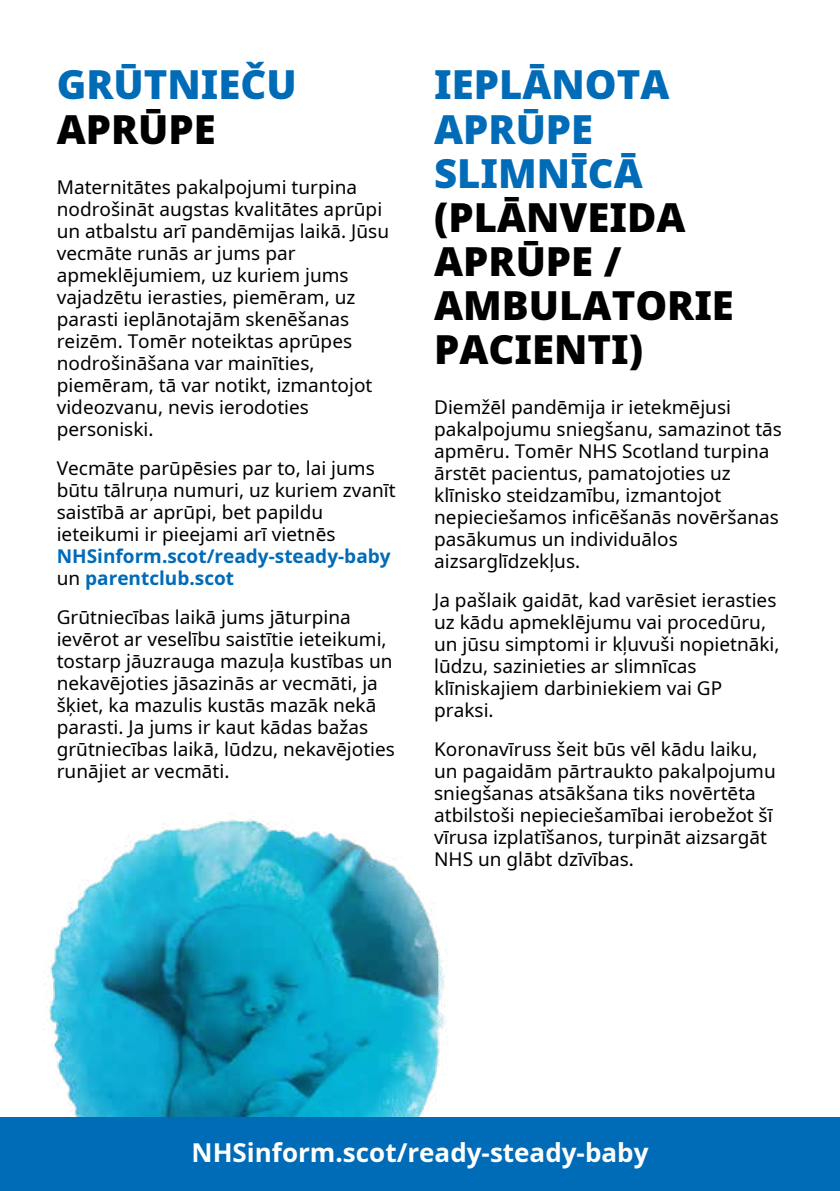
<style>
.page{position:relative;width:840px;height:1191px;background:#fff}
.page>*{position:absolute;margin:0;border:0;box-sizing:border-box;transform-origin:0 0}
.t1{font:900 40px/44px "Noto Sans";color:#000}
.t2{font:900 40px/44px "Noto Sans";color:#006bb7}
.t3{font:700 26px "Noto Sans";color:#fff}
.t4{font:19px/22px "Noto Sans";color:#000}
.t5{font:700 19px/22px "Noto Sans";color:#006bb7}
.s1{font-weight:400;color:#000}
</style>
<div class="page">
<img style="left:45px;top:819px;width:402px;height:298px">
<div style="left:0;top:1117px;width:839px;height:74px;background:#006bb7"></div>
<h1 class="t2" style="left:57px;top:63px;width:241px">GRŪTNIEČU</h1>
<h1 class="t1" style="left:57px;top:107px;width:160px">APRŪPE</h1>
<p class="t4" style="left:57px;top:176px;width:334px">Maternitātes pakalpojumi turpina nodrošināt augstas kvalitātes aprūpi un atbalstu arī pandēmijas laikā. Jūsu vecmāte runās ar jums par apmeklējumiem, uz kuriem jums vajadzētu ierasties, piemēram, uz parasti ieplānotajām skenēšanas reizēm. Tomēr noteiktas aprūpes nodrošināšana var mainīties, piemēram, tā var notikt, izmantojot videozvanu, nevis ierodoties personiski.</p>
<p class="t4" style="left:57px;top:457px;width:340px">Vecmāte parūpēsies par to, lai jums būtu tālruņa numuri, uz kuriem zvanīt saistībā ar aprūpi, bet papildu ieteikumi ir pieejami arī vietnēs</p>
<p class="t5" style="left:57px;top:545px;width:335px">NHSinform.scot/ready-steady-baby <span class="s1">un</span> parentclub.scot</p>
<p class="t4" style="left:57px;top:606px;width:339px">Grūtniecības laikā jums jāturpina ievērot ar veselību saistītie ieteikumi, tostarp jāuzrauga mazuļa kustības un nekavējoties jāsazinās ar vecmāti, ja šķiet, ka mazulis kustās mazāk nekā parasti. Ja jums ir kaut kādas bažas grūtniecības laikā, lūdzu, nekavējoties runājiet ar vecmāti.</p>
<h1 class="t2" style="left:434px;top:63px;width:237px">IEPLĀNOTA<br>APRŪPE<br>SLIMNĪCĀ</h1>
<h1 class="t1" style="left:434px;top:195px;width:301px">(PLĀNVEIDA<br>APRŪPE /<br>AMBULATORIE<br>PACIENTI)</h1>
<p class="t4" style="left:434px;top:396px;width:349px">Diemžēl pandēmija ir ietekmējusi pakalpojumu sniegšanu, samazinot tās apmēru. Tomēr NHS Scotland turpina ārstēt pacientus, pamatojoties uz klīnisko steidzamību, izmantojot nepieciešamos inficēšanās novēršanas pasākumus un individuālos aizsarglīdzekļus.</p>
<p class="t4" style="left:434px;top:589px;width:347px">Ja pašlaik gaidāt, kad varēsiet ierasties uz kādu apmeklējumu vai procedūru, un jūsu simptomi ir kļuvuši nopietnāki, lūdzu, sazinieties ar slimnīcas klīniskajiem darbiniekiem vai GP praksi.</p>
<p class="t4" style="left:434px;top:738px;width:343px">Koronavīruss šeit būs vēl kādu laiku, un pagaidām pārtraukto pakalpojumu sniegšanas atsākšana tiks novērtēta atbilstoši nepieciešamībai ierobežot šī vīrusa izplatīšanos, turpināt aizsargāt NHS un glābt dzīvības.</p>
<h2 class="t3" style="left:191px;top:1134px;width:458px">NHSinform.scot/ready-steady-baby</h2>
</div>
